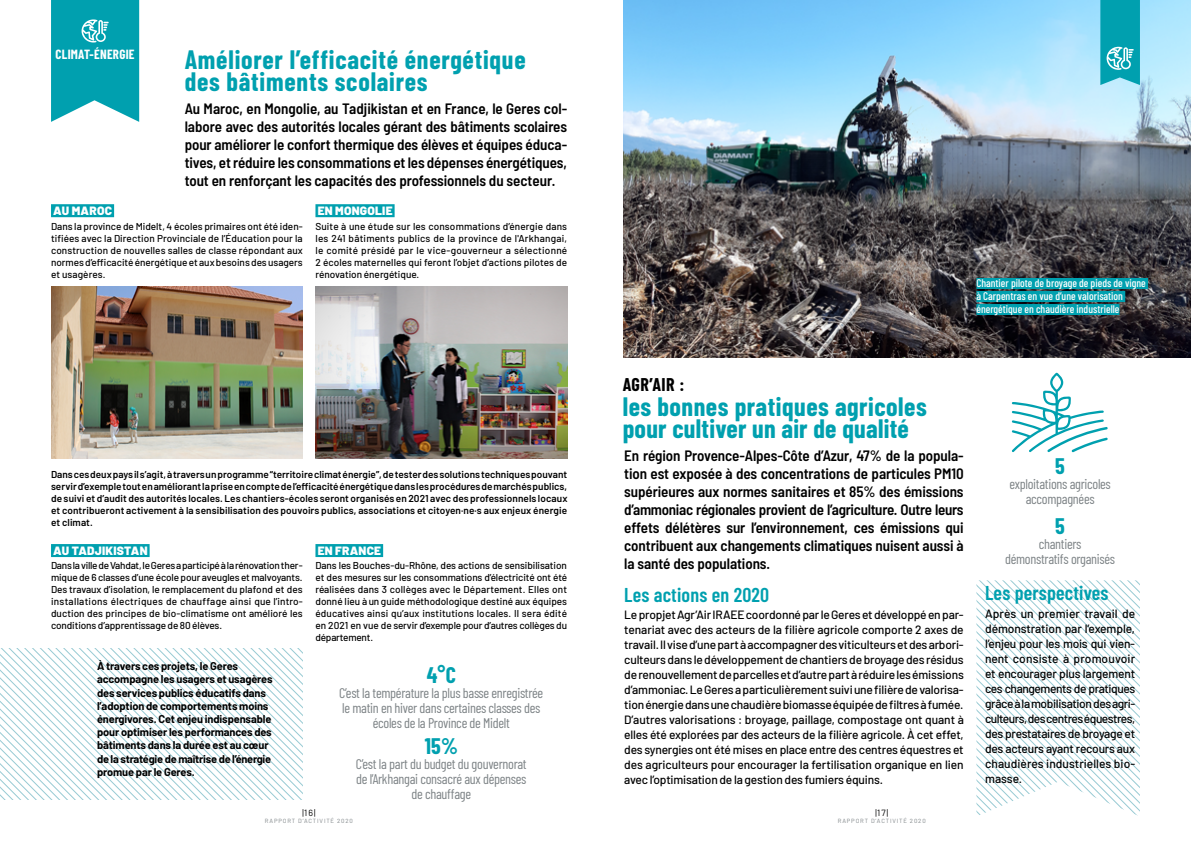
<style>
.page{position:relative;width:1191px;height:842px;background:#fff}
.page>*{position:absolute;margin:0;border:0;box-sizing:border-box;transform-origin:0 0}
.grand_titre{font:700 26px/22px "Barlow Condensed";letter-spacing:.02em;color:#00a0af}
.newlegende{font:700 22px "Barlow Condensed";color:#00a0af}
.Chaponew{font:600 20px "Barlow Condensed";letter-spacing:.01em;color:#00a0af}
.grand_titre-2{font:700 18px "Barlow Condensed";letter-spacing:.03em;color:#000}
.Chaponew-2{font:600 semi-condensed 15px/18px "Barlow";letter-spacing:-.005em;color:#000;text-align:justify}
.newlegende-2{font:14px/15px "Barlow Condensed";letter-spacing:-.02em;color:#7d8386;text-align:center}
.grand_titre-3{font:700 13px "Barlow Condensed";letter-spacing:.02em;color:#fff}
.Chaponew-3{font:500 12px/15px "Barlow";letter-spacing:-.015em;color:#000;text-align:justify}
.Chaponew-4{font:900 12px "Barlow";letter-spacing:.02em;color:#fff}
.body{font:700 11px/13.2px "Barlow";letter-spacing:-.01em;color:#000}
.newlegende-3{font:500 11px/13px "Barlow Condensed";color:#fff}
.Chaponew-5{font:500 10px/12px "Barlow";letter-spacing:-.005em;color:#000;text-align:justify}
.Chaponew-6{font:600 10px/12px "Barlow";letter-spacing:.01em;color:#000;text-align:justify}
.surtitre{font:9px "Barlow Condensed";color:#000}
.surtitre-2{font:6px "Barlow";letter-spacing:.14em;color:#7d8386}
.s1{font-family:"Barlow"}
</style>
<div class="page">
<svg style="left:976px;top:580px;width:164px;height:236px"></svg>
<img style="left:624px;top:0;width:567px;height:358px">
<div style="left:315px;top:204px;width:79px;height:13px;background:#00a0af"></div>
<div style="left:51px;top:544px;width:99px;height:13px;background:#00a0af"></div>
<div style="left:315px;top:544px;width:68px;height:13px;background:#00a0af"></div>
<svg style="left:0;top:648px;width:303px;height:151px"></svg>
<div style="left:51px;top:204px;width:63px;height:13px;background:#00a0af"></div>
<img style="left:51px;top:287px;width:252px;height:172px">
<img style="left:315px;top:287px;width:252px;height:172px">
<div style="left:976px;top:278px;width:172px;height:11px;background:#00a0af"></div>
<div style="left:976px;top:291px;width:149px;height:11px;background:#00a0af"></div>
<div style="left:976px;top:304px;width:143px;height:11px;background:#00a0af"></div>
<svg style="left:1011px;top:373px;width:96px;height:79px"></svg>
<svg style="left:51px;top:0;width:88px;height:122px"></svg>
<svg style="left:1100px;top:0;width:40px;height:85px"></svg>
<p class="grand_titre-3" style="left:56px;top:45px;width:81px">CLIMAT-ÉNERGIE</p>
<p class="grand_titre" style="left:185px;top:47px;width:342px">Améliorer l’efficacité énergétique des bâtiments scolaires</p>
<p class="Chaponew-2" style="left:185px;top:99px;width:384px">Au Maroc, en Mongolie, au Tadjikistan et en France, le Geres col&shy;labore avec des autorités locales gérant des bâtiments scolaires pour améliorer le confort thermique des élèves et équipes éduca&shy;tives, et réduire les consommations et les dépenses énergétiques, tout en renforçant les capacités des professionnels du secteur.</p>
<p class="Chaponew-4" style="left:53px;top:201px;width:60px">AU MAROC</p>
<p class="Chaponew-5" style="left:51px;top:219px;width:253px">Dans la province de Midelt, 4 écoles primaires ont été iden&shy;tifiées avec la Direction Provinciale de l’Éducation pour la construction de nouvelles salles de classe répondant aux normes d’efficacité énergétique et aux besoins des usagers et usagères.</p>
<p class="Chaponew-4" style="left:318px;top:201px;width:76px">EN MONGOLIE</p>
<p class="Chaponew-5" style="left:315px;top:219px;width:253px">Suite à une étude sur les consommations d’énergie dans les 241 bâtiments publics de la province de l'Arkhangai, le comité présidé par le vice-gouverneur a sélectionné 2 écoles maternelles qui feront l’objet d’actions pilotes de rénovation énergétique.</p>
<p class="Chaponew-6" style="left:51px;top:467px;width:518px">Dans ces deux pays il s’agit, à travers un programme “territoire climat énergie”, de tester des solutions techniques pouvant servir d’exemple tout en améliorant la prise en compte de l’efficacité énergétique dans les procédures de marchés publics, de suivi et d’audit des autorités locales. Les chantiers-écoles seront organisés en 2021 avec des professionnels locaux et contribueront activement à la sensibilisation des pouvoirs publics, associations et citoyen·ne·s aux enjeux énergie et climat.</p>
<p class="Chaponew-4" style="left:53px;top:541px;width:96px">AU TADJIKISTAN</p>
<p class="Chaponew-5" style="left:51px;top:559px;width:253px">Dans la ville de Vahdat, le Geres a participé à la rénovation ther&shy;mique de 6 classes d’une école pour aveugles et malvoyants.<br>Des travaux d’isolation, le remplacement du plafond et des installations électriques de chauffage ainsi que l’intro&shy;duction des principes de bio-climatisme ont amélioré les conditions d’apprentissage de 80 élèves.</p>
<p class="body" style="left:97px;top:659px;width:177px">À travers ces projets, le Geres accompagne les usagers et usagères des services publics éducatifs dans l’adoption de comportements moins énergivores. Cet enjeu indispensable pour optimiser les performances des bâtiments dans la durée est au cœur de la stratégie de maîtrise de l’énergie promue par le Geres.</p>
<p class="Chaponew-4" style="left:318px;top:541px;width:65px">EN FRANCE</p>
<p class="Chaponew-5" style="left:315px;top:559px;width:253px">Dans les Bouches-du-Rhône, des actions de sensibilisation et des mesures sur les consommations d’électricité ont été réalisées dans 3 collèges avec le Département. Elles ont donné lieu à un guide méthodologique destiné aux équipes éducatives ainsi qu’aux institutions locales. Il sera édité en 2021 en vue de servir d’exemple pour d’autres collèges du département.</p>
<p class="newlegende" style="left:427px;top:659px;width:31px">4°C</p>
<p class="newlegende-2" style="left:339px;top:684px;width:205px">C’est la température la plus basse enregistrée le matin en hiver dans certaines classes des écoles de la Province de Midelt</p>
<p class="newlegende" style="left:425px;top:731px;width:35px">15%</p>
<p class="newlegende-2" style="left:356px;top:756px;width:172px">C’est la part du budget du gouvernorat de l’Arkhangai consacré aux dépenses de chauffage</p>
<p class="surtitre" style="left:302px;top:806px;width:14px">|<span class="s1">16</span>|</p>
<p class="surtitre-2" style="left:265px;top:816px;width:90px">RAPPORT D’ACTIVITÉ 2020</p>
<p class="newlegende-3" style="left:976px;top:275px;width:171px">Chantier pilote de broyage de pieds de vigne à Carpentras en vue d’une valorisation énergétique en chaudière industrielle</p>
<p class="grand_titre-2" style="left:622px;top:371px;width:63px">AGR’AIR :</p>
<p class="grand_titre" style="left:622px;top:394px;width:305px">les bonnes pratiques agricoles pour cultiver un air de qualité</p>
<p class="Chaponew-2" style="left:624px;top:445px;width:341px">En région Provence-Alpes-Côte d’Azur, 47% de la popula&shy;tion est exposée à des concentrations de particules PM10 supérieures aux normes sanitaires et 85% des émissions d’ammoniac régionales provient de l’agriculture. Outre leurs effets délétères sur l’environnement, ces émissions qui contribuent aux changements climatiques nuisent aussi à la santé des populations.</p>
<p class="Chaponew" style="left:624px;top:580px;width:146px">Les actions en 2020</p>
<p class="Chaponew-3" style="left:624px;top:607px;width:341px">Le propjet Agr’Air IRAEE coordonné par le Geres et développé en par&shy;tenariat avec des acteurs de la filière agricole comporte 2 axes de travail. Il vise d’une part à accompagner des viticulteurs et des arbori&shy;culteurs dans le développement de chantiers de broyage des résidus de renouvellement de parcelles et d’autre part à réduire les émissions d’ammoniac. Le Geres a particulièrement suivi une filière de valorisa&shy;tion énergie dans une chaudière biomasse équipée de filtres à fumée.<br>D’autres valorisations : broyage, paillage, compostage ont quant à elles été explorées par des acteurs de la filière agricole. À cet effet, des synergies ont été mises en place entre des centres équestres et des agriculteurs pour encourager la fertilisation organique en lien avec l’optimisation de la gestion des fumiers équins.</p>
<p class="surtitre" style="left:875px;top:806px;width:14px">|<span class="s1">17</span>|</p>
<p class="surtitre-2" style="left:837px;top:816px;width:90px">RAPPORT D’ACTIVITÉ 2020</p>
<p class="newlegende" style="left:1055px;top:451px;width:11px">5</p>
<p class="newlegende-2" style="left:1009px;top:476px;width:103px">exploitations agricoles accompagnées</p>
<p class="newlegende" style="left:1055px;top:511px;width:11px">5</p>
<p class="newlegende-2" style="left:1005px;top:536px;width:112px">chantiers<br>démonstratifs organisés</p>
<p class="Chaponew" style="left:985px;top:579px;width:125px">Les perspectives</p>
<p class="Chaponew-3" style="left:985px;top:605px;width:152px">Après un premier travail de démonstration par l’exemple, l’enjeu pour les mois qui vien&shy;nent consiste à promouvoir et encourager plus largement ces changements de pratiques grâce à la mobilisation des agri&shy;culteurs, des centres équestres, des prestataires de broyage et des acteurs ayant recours aux chaudières industrielles bio&shy;masse.</p>
</div>
